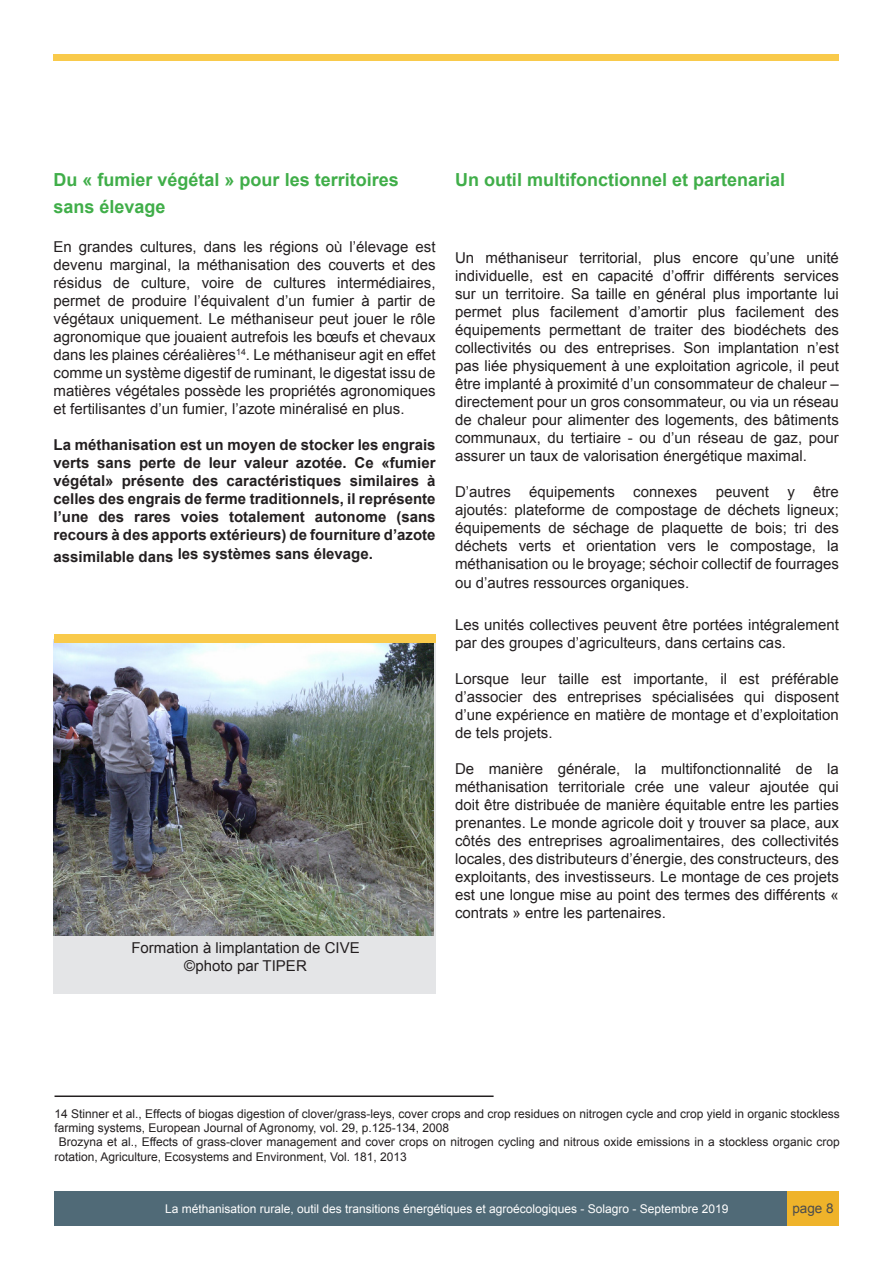
<style>
.page{position:relative;width:893px;height:1263px;background:#fff}
.page>*{position:absolute;margin:0;border:0;box-sizing:border-box;transform-origin:0 0}
.t1{font:700 18px/27px "Arial";color:#40ae49}
.t2{font:15px/18px "Arial";color:#231f20;text-align:justify}
.t3{font:700 15px/18.1px "Arial";color:#231f20;text-align:justify}
.t4{font:13.5px "Arial";color:#4b4c4d}
.t5{font:12px/14.4px "Arial";color:#231f20}
.t6{font:12px "Arial";color:#fff}
</style>
<div class="page">
<hr style="left:55px;top:1095px;width:439px;height:2px;background:#231f20">
<div style="left:54px;top:1192px;width:785px;height:34px;background:#506a77"></div>
<div style="left:787px;top:1192px;width:52px;height:34px;background:#efb32a"></div>
<div style="left:53px;top:639px;width:382px;height:355px;background:#e4e5e7"></div>
<img style="left:53px;top:641px;width:381px;height:294px">
<div style="left:54px;top:54px;width:785px;height:6px;background:#f9ca4b"></div>
<div style="left:55px;top:634px;width:381px;height:9px;background:#f9ca4b"></div>
<p class="t1" style="left:54px;top:166px;width:347px">Du « fumier végétal » pour les territoires sans élevage</p>
<p class="t2" style="left:54px;top:238px;width:384px">En grandes cultures, dans les régions où l’élevage est devenu marginal, la méthanisation des couverts et des résidus de culture, voire de cultures intermédiaires, permet de produire l’équivalent d’un fumier à partir de végétaux uniquement. Le méthaniseur peut jouer le rôle agronomique que jouaient autrefois les bœufs et chevaux dans les plaines céréalières<sup>14</sup>. Le méthaniseur agit en effet comme un système digestif de ruminant, le digestat issu de matières végétales possède les propriétés agronomiques et fertilisantes d’un fumier, l’azote minéralisé en plus.</p>
<p class="t3" style="left:54px;top:436px;width:384px">La méthanisation est un moyen de stocker les engrais verts sans perte de leur valeur azotée. Ce «fumier végétal» présente des caractéristiques similaires à celles des engrais de ferme traditionnels, il représente l’une des rares voies totalement autonome (sans recours à des apports extérieurs) de fourniture d’azote assimilable dans les systèmes sans élevage.</p>
<p class="t2" style="left:131px;top:939px;width:230px">Formation à limplantation de CIVE</p>
<p class="t2" style="left:184px;top:957px;width:124px">©photo par TIPER</p>
<p class="t1" style="left:455px;top:166px;width:332px">Un outil multifonctionnel et partenarial</p>
<p class="t2" style="left:455px;top:249px;width:385px">Un méthaniseur territorial, plus encore qu’une unité individuelle, est en capacité d’offrir différents services sur un territoire. Sa taille en général plus importante lui permet plus facilement d’amortir plus facilement des équipements permettant de traiter des biodéchets des collectivités ou des entreprises. Son implantation n’est pas liée physiquement à une exploitation agricole, il peut être implanté à proximité d’un consommateur de chaleur – directement pour un gros consommateur, ou via un réseau de chaleur pour alimenter des logements, des bâtiments communaux, du tertiaire - ou d’un réseau de gaz, pour assurer un taux de valorisation énergétique maximal.</p>
<p class="t2" style="left:455px;top:483px;width:385px">D’autres équipements connexes peuvent y être ajoutés: plateforme de compostage de déchets ligneux; équipements de séchage de plaquette de bois; tri des déchets verts et orientation vers le compostage, la méthanisation ou le broyage; séchoir collectif de fourrages ou d’autres ressources organiques.</p>
<p class="t2" style="left:455px;top:616px;width:385px">Les unités collectives peuvent être portées intégralement par des groupes d’agriculteurs, dans certains cas.</p>
<p class="t2" style="left:455px;top:670px;width:385px">Lorsque leur taille est importante, il est préférable d’associer des entreprises spécialisées qui disposent d’une expérience en matière de montage et d’exploitation de tels projets.</p>
<p class="t2" style="left:455px;top:760px;width:385px">De manière générale, la multifonctionnalité de la méthanisation territoriale crée une valeur ajoutée qui doit être distribuée de manière équitable entre les parties prenantes. Le monde agricole doit y trouver sa place, aux côtés des entreprises agroalimentaires, des collectivités locales, des distributeurs d’énergie, des constructeurs, des exploitants, des investisseurs. Le montage de ces projets est une longue mise au point des termes des différents « contrats » entre les partenaires.</p>
<p class="t5" style="left:55px;top:1106px;width:787px">14 Stinner et al., Effects of biogas digestion of clover/grass-leys, cover crops and crop residues on nitrogen cycle and crop yield in organic stockless farming systems, European Journal of Agronomy, vol. 29, p.125-134, 2008</p>
<p class="t5" style="left:55px;top:1135px;width:787px;text-indent:4px">Brozyna et al., Effects of grass-clover management and cover crops on nitrogen cycling and nitrous oxide emissions in a stockless organic crop rotation, Agriculture, Ecosystems and Environment, Vol. 181, 2013</p>
<p class="t6" style="left:165px;top:1201px;width:565px">La méthanisation rurale, outil des transitions énergétiques et agroécologiques - Solagro - Septembre 2019</p>
<p class="t4" style="left:792px;top:1199px;width:43px">page 8</p>
</div>
